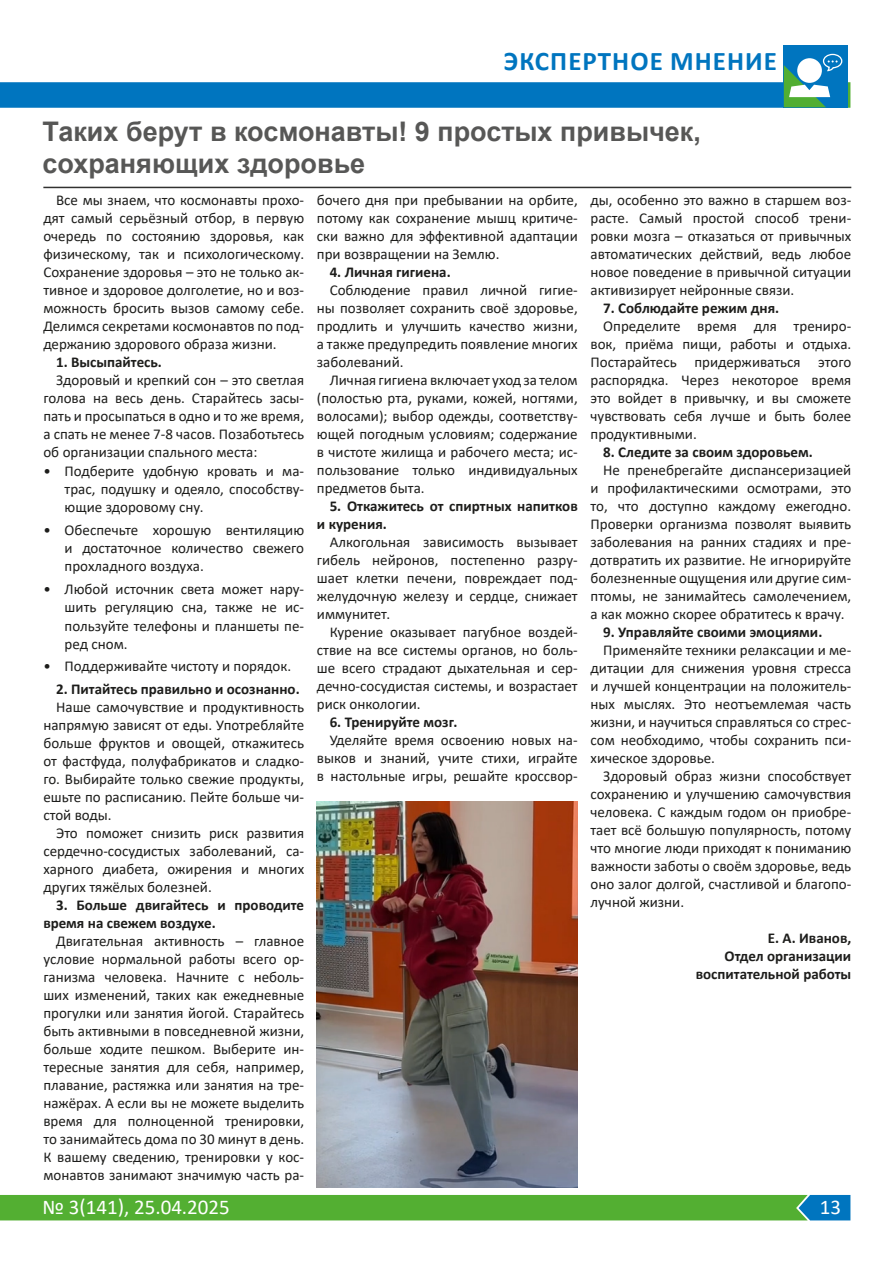
<style>
.page{position:relative;width:893px;height:1263px;background:#fff}
.page>*{position:absolute;margin:0;border:0;box-sizing:border-box;transform-origin:0 0}
.Заголовок{font:700 27px/32.4px "Arial";color:#575756}
.Текст_статьи{font:700 27px "Calibri";letter-spacing:.04em;color:#0075bf}
.t1{font:21px "Calibri";color:#fff}
.Текст_статьи-2{font:15px/18px "Calibri";color:#1d1d1b;text-align:justify}
.Текст_статьи-3{font:700 15px/18px "Calibri";color:#1d1d1b}
.Подпись_автора{font:700 15px/18px "Calibri";color:#1d1d1b;text-align:right}
</style>
<div class="page">
<div style="left:0;top:1195px;width:850px;height:25px;background:#53af32"></div>
<div style="left:784px;top:45px;width:64px;height:62px;background:#0075bf"></div>
<svg style="left:0;top:53px;width:850px;height:55px"></svg>
<hr style="left:43px;top:187px;width:808px;height:1px;background:#323231">
<img style="left:316px;top:801px;width:262px;height:386px">
<p class="Текст_статьи" style="left:504px;top:42px;width:275px">ЭКСПЕРТНОЕ МНЕНИЕ</p>
<p class="Заголовок" style="left:43px;top:115px;width:660px">Таких берут в космонавты! 9 простых привычек, сохраняющих здоровье</p>
<p class="Текст_статьи-2" style="left:43px;top:191px;width:262px;text-indent:13px">Все мы знаем, что космонавты прохо&shy;дят самый серьёзный отбор, в первую очередь по состоянию здоровья, как физическому, так и психологическому.<br>Сохранение здоровья – это не только ак&shy;тивное и здоровое долголетие, но и воз&shy;можность бросить вызов самому себе.<br>Делимся секретами космонавтов по под&shy;держанию здорового образа жизни.</p>
<p class="Текст_статьи-3" style="left:56px;top:353px;width:107px">1. Высыпайтесь.</p>
<p class="Текст_статьи-2" style="left:43px;top:371px;width:262px;text-indent:13px">Здоровый и крепкий сон – это светлая голова на весь день. Старайтесь засы&shy;пать и просыпаться в одно и то же время, а спать не менее 7-8 часов. Позаботьтесь об организации спального места:</p>
<p class="Текст_статьи-2" style="left:65px;top:461px;width:241px;text-indent:-21px">• Подберите удобную кровать и ма&shy;трас, подушку и одеяло, способству&shy;ющие здоровому сну.</p>
<p class="Текст_статьи-2" style="left:65px;top:520px;width:241px;text-indent:-21px">• Обеспечьте хорошую вентиляцию и достаточное количество свежего прохладного воздуха.</p>
<p class="Текст_статьи-2" style="left:65px;top:579px;width:241px;text-indent:-21px">• Любой источник света может нару&shy;шить регуляцию сна, также не ис&shy;пользуйте телефоны и планшеты пе&shy;ред сном.</p>
<p class="Текст_статьи-2" style="left:43px;top:657px;width:249px">• Поддерживайте чистоту и порядок.</p>
<p class="Текст_статьи-3" style="left:56px;top:679px;width:245px">2. Питайтесь правильно и осознанно.</p>
<p class="Текст_статьи-2" style="left:43px;top:697px;width:262px;text-indent:13px">Наше самочувствие и продуктивность напрямую зависят от еды. Употребляйте больше фруктов и овощей, откажитесь от фастфуда, полуфабрикатов и сладко&shy;го. Выбирайте только свежие продукты, ешьте по расписанию. Пейте больше чи&shy;стой воды.</p>
<p class="Текст_статьи-2" style="left:43px;top:823px;width:262px;text-indent:13px">Это поможет снизить риск развития сердечно-сосудистых заболеваний, са&shy;харного диабета, ожирения и многих других тяжёлых болезней.</p>
<p class="Текст_статьи-3" style="left:43px;top:895px;width:262px;text-indent:13px">3. Больше двигайтесь и проводите время на свежем воздухе.</p>
<p class="Текст_статьи-2" style="left:43px;top:931px;width:262px;text-indent:13px">Двигательная активность – главное условие нормальной работы всего ор&shy;ганизма человека. Начните с неболь&shy;ших изменений, таких как ежедневные прогулки или занятия йогой. Старайтесь быть активными в повседневной жизни, больше ходите пешком. Выберите ин&shy;тересные занятия для себя, например, плавание, растяжка или занятия на тре&shy;нажёрах. А если вы не можете выделить время для полноценной тренировки, то занимайтесь дома по 30 минут в день.<br>К вашему сведению, тренировки у кос&shy;монавтов занимают значимую часть ра-</p>
<p class="Текст_статьи-2" style="left:317px;top:191px;width:262px">бочего дня при пребывании на орбите, потому как сохранение мышц критиче&shy;ски важно для эффективной адаптации при возвращении на Землю.</p>
<p class="Текст_статьи-3" style="left:330px;top:263px;width:123px">4. Личная гигиена.</p>
<p class="Текст_статьи-2" style="left:317px;top:281px;width:262px;text-indent:13px">Соблюдение правил личной гигие&shy;ны позволяет сохранить своё здоровье, продлить и улучшить качество жизни, а также предупредить появление многих заболеваний.</p>
<p class="Текст_статьи-2" style="left:317px;top:371px;width:262px;text-indent:13px">Личная гигиена включает уход за телом (полостью рта, руками, кожей, ногтями, волосами); выбор одежды, соответству&shy;ющей погодным условиям; содержание в чистоте жилища и рабочего места; ис&shy;пользование только индивидуальных предметов быта.</p>
<p class="Текст_статьи-3" style="left:317px;top:497px;width:262px;text-indent:13px">5. Откажитесь от спиртных напитков и курения.</p>
<p class="Текст_статьи-2" style="left:317px;top:533px;width:262px;text-indent:13px">Алкогольная зависимость вызывает гибель нейронов, постепенно разру&shy;шает клетки печени, повреждает под&shy;желудочную железу и сердце, снижает иммунитет.</p>
<p class="Текст_статьи-2" style="left:317px;top:623px;width:262px;text-indent:13px">Курение оказывает пагубное воздей&shy;ствие на все системы органов, но боль&shy;ше всего страдают дыхательная и сер&shy;дечно-сосудистая системы, и возрастает риск онкологии.</p>
<p class="Текст_статьи-3" style="left:330px;top:713px;width:129px">6. Тренируйте мозг.</p>
<p class="Текст_статьи-2" style="left:317px;top:731px;width:262px;text-indent:13px">Уделяйте время освоению новых на&shy;выков и знаний, учите стихи, играйте в настольные игры, решайте кроссвор-</p>
<p class="Текст_статьи-2" style="left:590px;top:191px;width:262px">ды, особенно это важно в старшем воз&shy;расте. Самый простой способ трени&shy;ровки мозга – отказаться от привычных автоматических действий, ведь любое новое поведение в привычной ситуации активизирует нейронные связи.</p>
<p class="Текст_статьи-3" style="left:603px;top:299px;width:177px">7. Соблюдайте режим дня.</p>
<p class="Текст_статьи-2" style="left:590px;top:317px;width:262px;text-indent:13px">Определите время для трениро&shy;вок, приёма пищи, работы и отдыха.<br>Постарайтесь придерживаться этого распорядка. Через некоторое время это войдет в привычку, и вы сможете чувствовать себя лучше и быть более продуктивными.</p>
<p class="Текст_статьи-3" style="left:603px;top:443px;width:211px">8. Следите за своим здоровьем.</p>
<p class="Текст_статьи-2" style="left:590px;top:461px;width:262px;text-indent:13px">Не пренебрегайте диспансеризацией и профилактическими осмотрами, это то, что доступно каждому ежегодно.<br>Проверки организма позволят выявить заболевания на ранних стадиях и пре&shy;дотвратить их развитие. Не игнорируйте болезненные ощущения или другие сим&shy;птомы, не занимайтесь самолечением, а как можно скорее обратитесь к врачу.</p>
<p class="Текст_статьи-3" style="left:603px;top:623px;width:221px">9. Управляйте своими эмоциями.</p>
<p class="Текст_статьи-2" style="left:590px;top:641px;width:262px;text-indent:13px">Применяйте техники релаксации и ме&shy;дитации для снижения уровня стресса и лучшей концентрации на положитель&shy;ных мыслях. Это неотъемлемая часть жизни, и научиться справляться со стрес&shy;сом необходимо, чтобы сохранить пси&shy;хическое здоровье.</p>
<p class="Текст_статьи-2" style="left:590px;top:767px;width:262px;text-indent:13px">Здоровый образ жизни способствует сохранению и улучшению самочувствия человека. С каждым годом он приобре&shy;тает всё большую популярность, потому что многие люди приходят к пониманию важности заботы о своём здоровье, ведь оно залог долгой, счастливой и благопо&shy;лучной жизни.</p>
<p class="Подпись_автора" style="left:768px;top:929px;width:85px">Е. А. Иванов,</p>
<p class="Подпись_автора" style="left:696px;top:947px;width:157px">Отдел организации воспитательной работы</p>
<h2 class="t1" style="left:43px;top:1193px;width:189px">№ 3(141), 25.04.2025</h2>
<h2 class="t1" style="left:820px;top:1193px;width:23px">13</h2>
</div>
